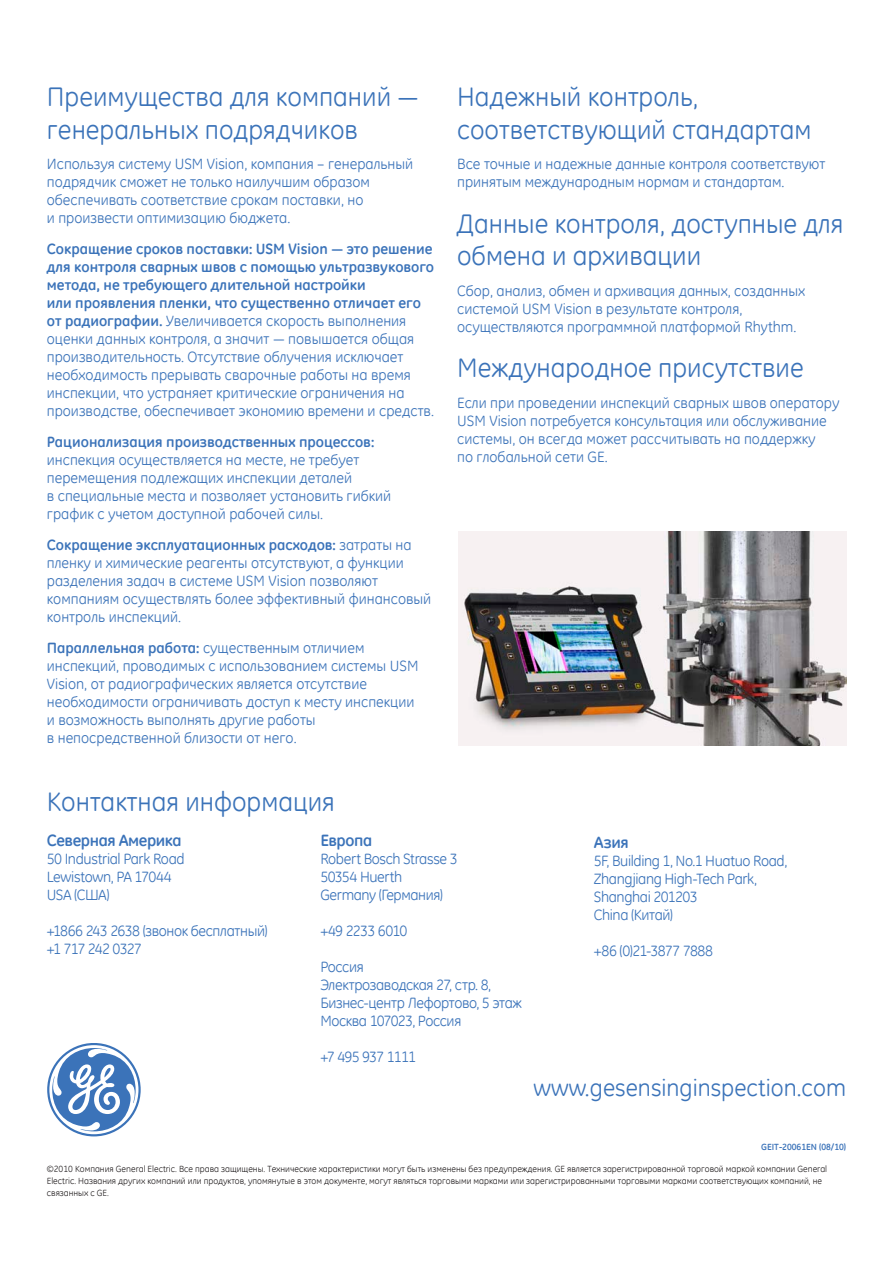
<style>
.page{position:relative;width:893px;height:1263px;background:#fff}
.page>*{position:absolute;margin:0;border:0;box-sizing:border-box;transform-origin:0 0}
.t1{font:27px/32.4px "GE Inspira";color:#3b73b9}
.t2{font:24px "GE Inspira";color:#3b73b9}
.t3{font:700 16.5px "GE Inspira";letter-spacing:-.02em;color:#3b73b9}
.t4{font:15px/18px "GE Inspira";color:#3b73b9}
.t5{font:15px/18px "GE Inspira";letter-spacing:-.025em;color:#3b73b9}
.t6{font:15px/18px "GE Inspira";letter-spacing:-.03em;color:#3b73b9}
.t7{font:700 15px "GE Inspira";color:#3b73b9}
.t8{font:15px "GE Inspira";letter-spacing:-.055em;color:#3b73b9}
.t9{font:15px "GE Inspira";letter-spacing:-.04em;color:#3b73b9}
.t10{font:9px/12px "GE Inspira";color:#231f20}
.t11{font:700 9px "GE Inspira";color:#3b73b9}
.s1{font-weight:700}
</style>
<div class="page">
<svg style="left:47px;top:1043px;width:94px;height:93px"></svg>
<img style="left:458px;top:531px;width:388px;height:215px">
<h1 class="t1" style="left:47px;top:80px;width:373px">Преимущества для компаний — генеральных подрядчиков</h1>
<p class="t4" style="left:47px;top:155px;width:368px">Используя систему USM Vision, компания – генеральный подрядчик сможет не только наилучшим образом обеспечивать соответствие срокам поставки, но<br>и произвести оптимизацию бюджета.</p>
<p class="t4" style="left:47px;top:240px;width:389px"><span class="s1">Сокращение сроков поставки: USM Vision — это решение для контроля сварных швов с помощью ультразвукового метода, не требующего длительной настройки<br>или проявления пленки, что существенно отличает его от радиографии.</span> Увеличивается скорость выполнения оценки данных контроля, а значит — повышается общая производительность. Отсутствие облучения исключает необходимость прерывать сварочные работы на время инспекции, что устраняет критические ограничения на производстве, обеспечивает экономию времени и средств.</p>
<p class="t7" style="left:47px;top:432px;width:329px">Рационализация производственных процессов:</p>
<p class="t4" style="left:47px;top:450px;width:346px">инспекция осуществляется на месте, не требует перемещения подлежащих инспекции деталей<br>в специальные места и позволяет установить гибкий график с учетом доступной рабочей силы.</p>
<p class="t4" style="left:47px;top:535px;width:386px"><span class="s1">Сокращение эксплуатационных расходов:</span> затраты на пленку и химические реагенты отсутствуют, а функции разделения задач в системе USM Vision позволяют компаниям осуществлять более эффективный финансовый контроль инспекций.</p>
<p class="t4" style="left:47px;top:638px;width:373px"><span class="s1">Параллельная работа:</span> cущественным отличием инспекций, проводимых с использованием системы USM Vision, от радиографических является отсутствие необходимости ограничивать доступ к месту инспекции и возможность выполнять другие работы<br>в непосредственной близости от него.</p>
<h1 class="t1" style="left:457px;top:80px;width:356px">Надежный контроль, соответствующий стандартам</h1>
<p class="t4" style="left:457px;top:155px;width:370px">Все точные и надежные данные контроля соответствуют принятым международным нормам и стандартам.</p>
<h1 class="t1" style="left:457px;top:206px;width:388px">Данные контроля, доступные для обмена и архивации</h1>
<p class="t4" style="left:457px;top:281px;width:350px">Сбор, анализ, обмен и архивация данных, созданных системой USM Vision в результате контроля, осуществляются программной платформой Rhythm.</p>
<h1 class="t1" style="left:457px;top:351px;width:348px">Международное присутствие</h1>
<p class="t4" style="left:457px;top:393px;width:384px">Если при проведении инспекций сварных швов оператору USM Vision потребуется консультация или обслуживание системы, он всегда может рассчитывать на поддержку<br>по глобальной сети GE.</p>
<h1 class="t1" style="left:47px;top:785px;width:290px">Контактная информация</h1>
<p class="t3" style="left:47px;top:829px;width:136px">Северная Америка</p>
<p class="t5" style="left:47px;top:849px;width:139px">50 Industrial Park Road<br>Lewistown, PA 17044<br>USA (США)</p>
<p class="t6" style="left:47px;top:921px;width:222px">+1866 243 2638 (звонок бесплатный) +1 717 242 0327</p>
<p class="t3" style="left:320px;top:830px;width:53px">Европа</p>
<p class="t5" style="left:320px;top:850px;width:139px">Robert Bosch Strasse 3<br>50354 Huerth<br>Germany (Германия)</p>
<p class="t8" style="left:320px;top:921px;width:89px">+49 2233 6010</p>
<p class="t5" style="left:320px;top:958px;width:203px">Россия<br>Электрозаводская 27, стр. 8,<br>Бизнес-центр Лефортово, 5 этаж<br>Москва 107023, Россия</p>
<p class="t8" style="left:320px;top:1047px;width:97px">+7 495 937 1111</p>
<p class="t3" style="left:594px;top:832px;width:36px">Азия</p>
<p class="t5" style="left:594px;top:852px;width:195px">5F, Building 1, No.1 Huatuo Road,<br>Zhangjiang High-Tech Park,<br>Shanghai 201203<br>China (Китай)</p>
<p class="t9" style="left:594px;top:941px;width:121px">+86 (0)21-3877 7888</p>
<h2 class="t2" style="left:533px;top:1072px;width:314px">www.gesensinginspection.com</h2>
<p class="t11" style="left:761px;top:1140px;width:86px">GEIT-20061EN (08/10)</p>
<p class="t10" style="left:47px;top:1163px;width:782px">©2010 Компания General Electric. Все права защищены. Технические характеристики могут быть изменены без предупреждения. GE является зарегистрированной торговой маркой компании General<br>Electric. Названия других компаний или продуктов, упомянутые в этом документе, могут являться торговыми марками или зарегистрированными торговыми марками соответствующих компаний, не связанных с GE.</p>
</div>
